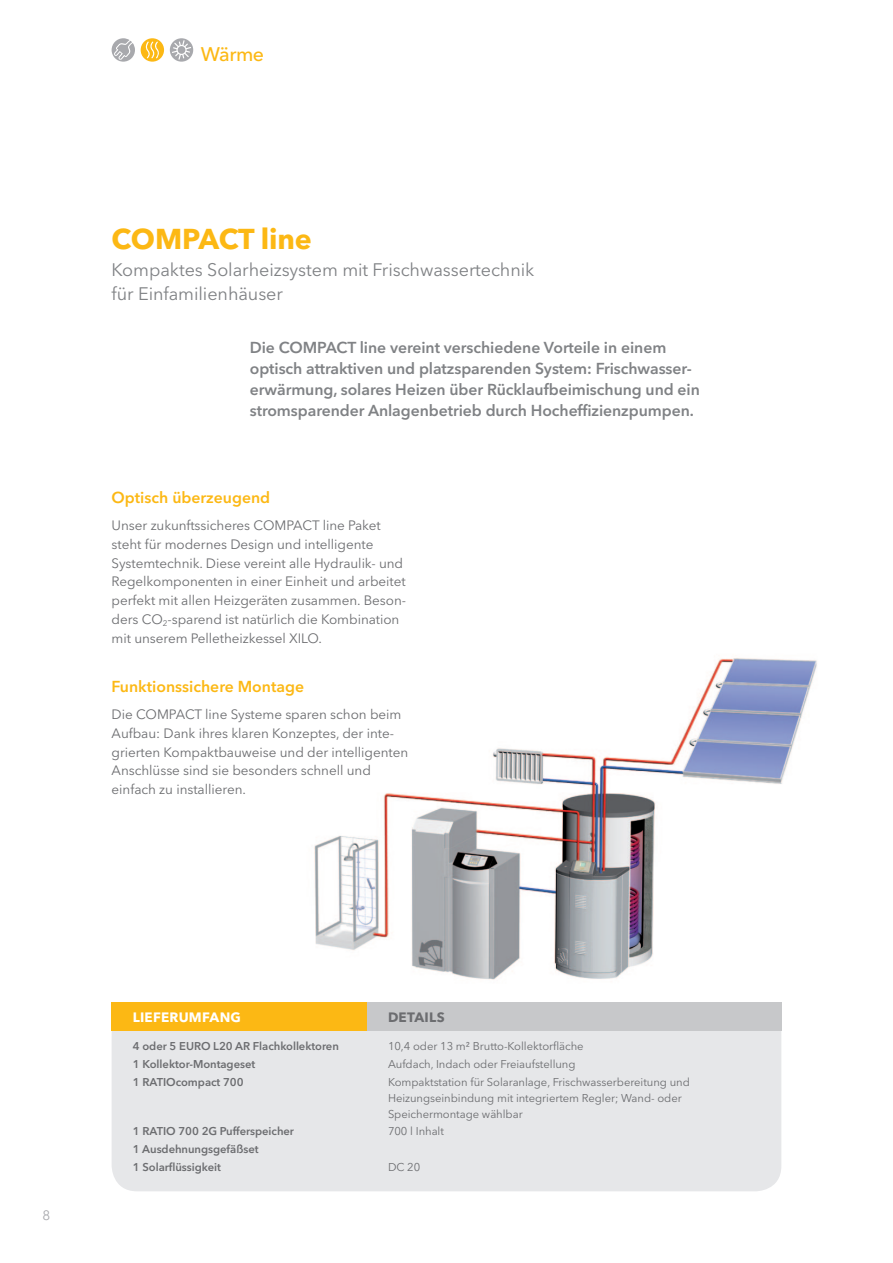
<style>
.page{position:relative;width:893px;height:1263px;background:#fff}
.page>*{position:absolute;margin:0;border:0;box-sizing:border-box;transform-origin:0 0}
.t1{font:700 28.5px "Avenir Next LT Pro";letter-spacing:-.005em;color:#fcb814}
.t2{font:500 19.5px "Avenir Next LT Pro";letter-spacing:-.025em;color:#fcb814}
.t3{font:18px/23.2px "Avenir Next LT Pro";letter-spacing:-.005em;color:#808285}
.t4{font:600 15.75px/21px "Avenir Next LT Pro";letter-spacing:-.005em;color:#808285}
.t5{font:600 15.75px "Avenir Next LT Pro";color:#fcb814}
.t6{font:13.5px/18.9px "Avenir Next LT Pro";letter-spacing:-.005em;color:#6c6d70}
.t7{font:700 13.5px "Avenir Next LT Pro";letter-spacing:.015em;color:#fff}
.t8{font:700 13.5px "Avenir Next LT Pro";letter-spacing:.02em;color:#6c6d70}
.t9{font:13.5px "Avenir Next LT Pro";color:#a8a9ad}
.t10{font:11.25px/15.8px "Avenir Next LT Pro";letter-spacing:-.005em;color:#6c6d70}
.t11{font:600 11.25px/17.9px "Avenir Next LT Pro";letter-spacing:-.005em;color:#6c6d70}
</style>
<div class="page">
<svg style="left:170px;top:38px;width:23px;height:24px"></svg>
<svg style="left:141px;top:38px;width:23px;height:24px"></svg>
<svg style="left:112px;top:38px;width:23px;height:24px"></svg>
<img style="left:314px;top:658px;width:503px;height:322px">
<div style="left:112px;top:1002px;width:669px;height:189px;background:#e6e7e9;border-radius:26px"></div>
<div style="left:112px;top:1002px;width:255px;height:28px;background:#fcb814"></div>
<div style="left:367px;top:1002px;width:414px;height:28px;background:#c7c8ca"></div>
<h2 class="t2" style="left:201px;top:43px;width:65px">Wärme</h2>
<h1 class="t1" style="left:112px;top:221px;width:202px">COMPACT line</h1>
<h3 class="t3" style="left:112px;top:258px;width:424px">Kompaktes Solarheizsystem mit Frischwassertechnik für Einfamilienhäuser</h3>
<p class="t4" style="left:250px;top:336px;width:452px">Die COMPACT line vereint verschiedene Vorteile in einem optisch attraktiven und platzsparenden System: Frischwasser&shy;erwärmung, solares Heizen über Rücklaufbeimischung und ein stromsparender Anlagenbetrieb durch Hocheffizienzpumpen.</p>
<p class="t5" style="left:112px;top:488px;width:160px">Optisch überzeugend</p>
<p class="t6" style="left:112px;top:515px;width:296px">Unser zukunftssicheres COMPACT line Paket steht für modernes Design und intelligente Systemtechnik. Diese vereint alle Hydraulik- und Regelkomponenten in einer Einheit und arbeitet perfekt mit allen Heizgeräten zusammen. Beson&shy;ders CO<sub>2</sub>-sparend ist natürlich die Kombination mit unserem Pelletheizkessel XILO.</p>
<p class="t5" style="left:112px;top:677px;width:194px">Funktionssichere Montage</p>
<p class="t6" style="left:112px;top:704px;width:298px">Die COMPACT line Systeme sparen schon beim Aufbau: Dank ihres klaren Konzeptes, der inte&shy;grierten Kompaktbauweise und der intelligenten Anschlüsse sind sie besonders schnell und einfach zu installieren.</p>
<p class="t9" style="left:43px;top:1208px;width:9px">8</p>
<p class="t7" style="left:133px;top:1009px;width:110px">LIEFERUMFANG</p>
<p class="t8" style="left:388px;top:1009px;width:58px">DETAILS</p>
<p class="t11" style="left:133px;top:1037px;width:207px">4 oder 5 EURO L20 AR Flachkollektoren</p>
<p class="t10" style="left:388px;top:1038px;width:197px">10,4 oder 13 m² Brutto-Kollektorfläche</p>
<p class="t11" style="left:133px;top:1055px;width:124px">1 Kollektor-Montageset</p>
<p class="t10" style="left:388px;top:1056px;width:189px">Aufdach, Indach oder Freiaufstellung</p>
<p class="t11" style="left:133px;top:1073px;width:112px">1 RATIOcompact 700</p>
<p class="t10" style="left:388px;top:1074px;width:303px">Kompaktstation für Solaranlage, Frischwasserbereitung und<br>Heizungseinbindung mit integriertem Regler; Wand- oder<br>Speichermontage wählbar</p>
<p class="t11" style="left:133px;top:1122px;width:163px">1 RATIO 700 2G Pufferspeicher</p>
<p class="t10" style="left:388px;top:1123px;width:57px">700 l Inhalt</p>
<p class="t11" style="left:133px;top:1140px;width:127px">1 Ausdehnungsgefäßset<br>1 Solarflüssigkeit</p>
<p class="t10" style="left:388px;top:1159px;width:34px">DC 20</p>
</div>
